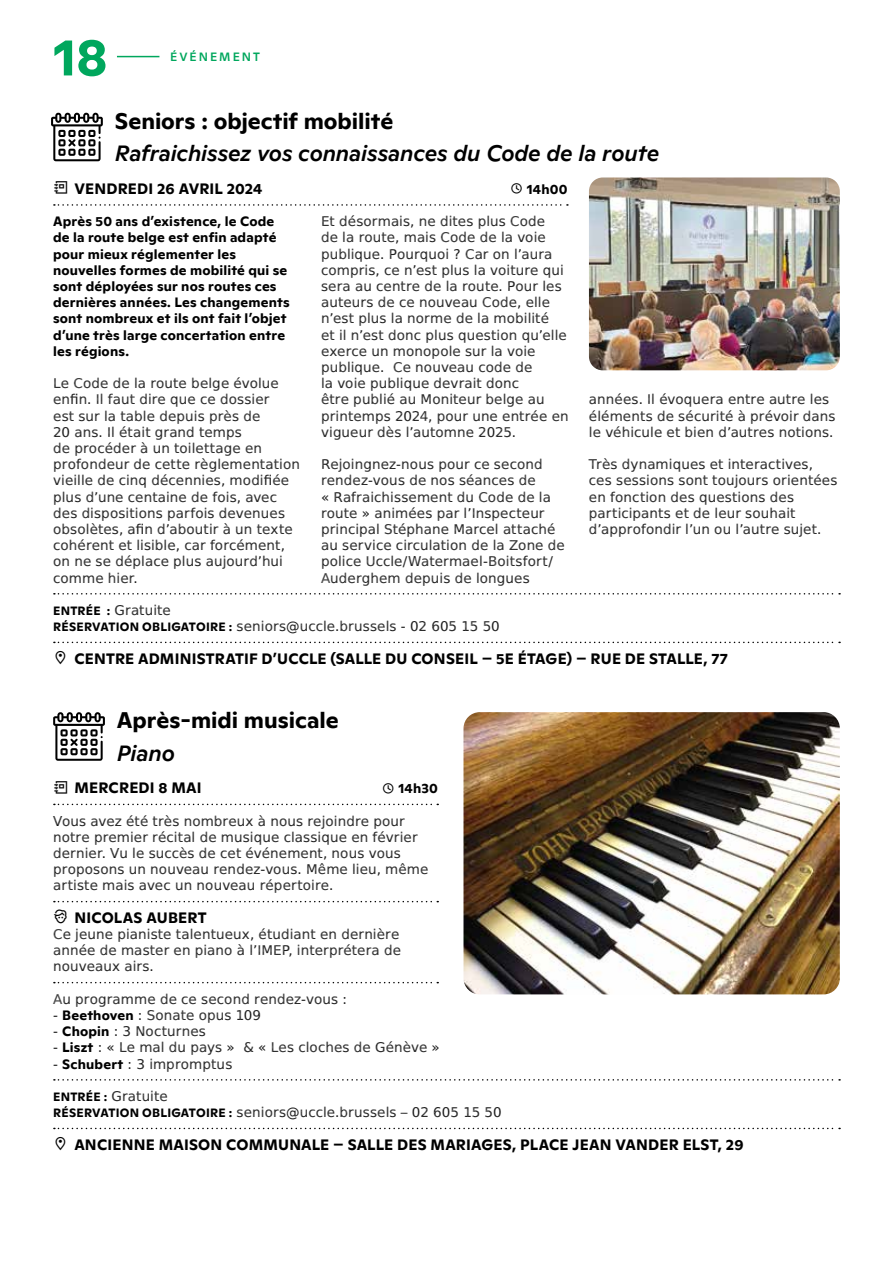
<style>
.page{position:relative;width:893px;height:1263px;background:#fff}
.page>*{position:absolute;margin:0;border:0;box-sizing:border-box;transform-origin:0 0}
.t1{font:700 52.5px "Ginto";color:#00a75d}
.t2{font:italic 500 22.5px "Ginto";letter-spacing:-.005em;color:#000}
.t3{font:700 22.5px "Ginto";color:#000}
.t4{font:700 15px "Ginto";letter-spacing:.01em;color:#000}
.t5{font:13.5px/16.2px "Spranq eco sans";letter-spacing:.01em;color:#000}
.t6{font:700 13.5px/16.2px "Ginto";letter-spacing:.01em;color:#000}
.t7{font:500 12px "Ginto";letter-spacing:.165em;color:#00a75d}
.s1{font-family:"SS Gizmo";font-weight:400}
.s2{font-family:"Ginto";font-weight:700;font-size:12px}
.s3{font-family:"Ginto";font-weight:700}
</style>
<div class="page">
<hr style="left:117px;top:56px;width:42px;height:1px;background:#00a75d">
<img style="left:463px;top:712px;width:377px;height:282px">
<svg style="left:54px;top:804px;width:384px;height:1px"></svg>
<svg style="left:54px;top:901px;width:384px;height:1px"></svg>
<svg style="left:54px;top:982px;width:384px;height:1px"></svg>
<svg style="left:54px;top:1079px;width:786px;height:1px"></svg>
<svg style="left:54px;top:1128px;width:786px;height:1px"></svg>
<svg style="left:53px;top:712px;width:52px;height:49px"></svg>
<svg style="left:51px;top:113px;width:52px;height:48px"></svg>
<img style="left:589px;top:177px;width:251px;height:193px">
<svg style="left:54px;top:204px;width:514px;height:2px"></svg>
<svg style="left:54px;top:593px;width:786px;height:1px"></svg>
<svg style="left:54px;top:642px;width:786px;height:1px"></svg>
<h1 class="t1" style="left:53px;top:17px;width:56px">18</h1>
<p class="t7" style="left:170px;top:47px;width:91px">ÉVÉNEMENT</p>
<h2 class="t3" style="left:115px;top:104px;width:280px">Seniors : objectif mobilité</h2>
<h2 class="t2" style="left:115px;top:137px;width:546px">Rafraichissez vos connaissances du Code de la route</h2>
<p class="t4" style="left:74px;top:177px;width:190px">VENDREDI 26 AVRIL 2024</p>
<p class="t6" style="left:510px;top:180px;width:59px"><span class="s1">⏲</span> 14h00</p>
<p class="t6" style="left:53px;top:212px;width:238px">Après 50 ans d’existence, le Code de la route belge est enfin adapté pour mieux réglementer les nouvelles formes de mobilité qui se sont déployées sur nos routes ces dernières années. Les changements sont nombreux et ils ont fait l’objet d’une très large concertation entre les régions.</p>
<p class="t5" style="left:53px;top:375px;width:248px">Le Code de la route belge évolue enfin. Il faut dire que ce dossier<br>est sur la table depuis près de<br>20 ans. Il était grand temps<br>de procéder à un toilettage en profondeur de cette règlementation vieille de cinq décennies, modifiée plus d’une centaine de fois, avec des dispositions parfois devenues obsolètes, afin d’aboutir à un texte cohérent et lisible, car forcément, on ne se déplace plus aujourd’hui comme hier.</p>
<p class="t5" style="left:321px;top:213px;width:249px">Et désormais, ne dites plus Code<br>de la route, mais Code de la voie publique. Pourquoi ? Car on l’aura compris, ce n’est plus la voiture qui sera au centre de la route. Pour les auteurs de ce nouveau Code, elle n’est plus la norme de la mobilité<br>et il n’est donc plus question qu’elle exerce un monopole sur la voie publique. Ce nouveau code de<br>la voie publique devrait donc<br>être publié au Moniteur belge au printemps 2024, pour une entrée en vigueur dès l’automne 2025.</p>
<p class="t5" style="left:321px;top:456px;width:245px">Rejoingnez-nous pour ce second rendez-vous de nos séances de<br>« Rafraichissement du Code de la route » animées par l’Inspecteur principal Stéphane Marcel attaché au service circulation de la Zone de police Uccle/Watermael-Boitsfort/<br>Auderghem depuis de longues</p>
<p class="t5" style="left:589px;top:391px;width:248px">années. Il évoquera entre autre les éléments de sécurité à prévoir dans le véhicule et bien d’autres notions.</p>
<p class="t5" style="left:589px;top:456px;width:250px">Très dynamiques et interactives, ces sessions sont toujours orientées en fonction des questions des participants et de leur souhait d’approfondir l’un ou l’autre sujet.</p>
<p class="t5" style="left:53px;top:602px;width:448px"><span class="s2">ENTRÉE :</span> Gratuite<br><span class="s2">RÉSERVATION OBLIGATOIRE :</span> seniors@uccle.brussels - 02 605 15 50</p>
<p class="t4" style="left:53px;top:647px;width:676px"><span class="s1">LOCATION</span> CENTRE ADMINISTRATIF D’UCCLE (SALLE DU CONSEIL – 5E ÉTAGE) – RUE DE STALLE, 77</p>
<h2 class="t3" style="left:117px;top:703px;width:223px">Après-midi musicale</h2>
<h2 class="t2" style="left:117px;top:736px;width:59px">Piano</h2>
<p class="t4" style="left:74px;top:776px;width:129px">MERCREDI 8 MAI</p>
<p class="t6" style="left:382px;top:779px;width:58px"><span class="s1">⏲</span> 14h30</p>
<p class="t5" style="left:53px;top:812px;width:377px">Vous avez été très nombreux à nous rejoindre pour notre premier récital de musique classique en février dernier. Vu le succès de cet événement, nous vous proposons un nouveau rendez-vous. Même lieu, même artiste mais avec un nouveau répertoire.</p>
<p class="t4" style="left:74px;top:906px;width:134px">NICOLAS AUBERT</p>
<p class="t5" style="left:53px;top:926px;width:349px">Ce jeune pianiste talentueux, étudiant en dernière année de master en piano à l’IMEP, interprétera de nouveaux airs.</p>
<p class="t5" style="left:53px;top:991px;width:295px">Au programme de ce second rendez-vous :</p>
<p class="t5" style="left:53px;top:1007px;width:210px">- <span class="s3">Beethoven</span> : Sonate opus 109</p>
<p class="t5" style="left:53px;top:1023px;width:154px">- <span class="s3">Chopin</span> : 3 Nocturnes</p>
<p class="t5" style="left:53px;top:1039px;width:388px">- <span class="s3">Liszt</span> : « Le mal du pays » &amp; « Les cloches de Génève »</p>
<p class="t5" style="left:53px;top:1055px;width:181px">- <span class="s3">Schubert</span> : 3 impromptus</p>
<p class="t5" style="left:53px;top:1088px;width:450px"><span class="s2">ENTRÉE :</span> Gratuite<br><span class="s2">RÉSERVATION OBLIGATOIRE :</span> seniors@uccle.brussels – 02 605 15 50</p>
<p class="t4" style="left:53px;top:1133px;width:692px"><span class="s1">LOCATION</span> ANCIENNE MAISON COMMUNALE – SALLE DES MARIAGES, PLACE JEAN VANDER ELST, 29</p>
</div>
